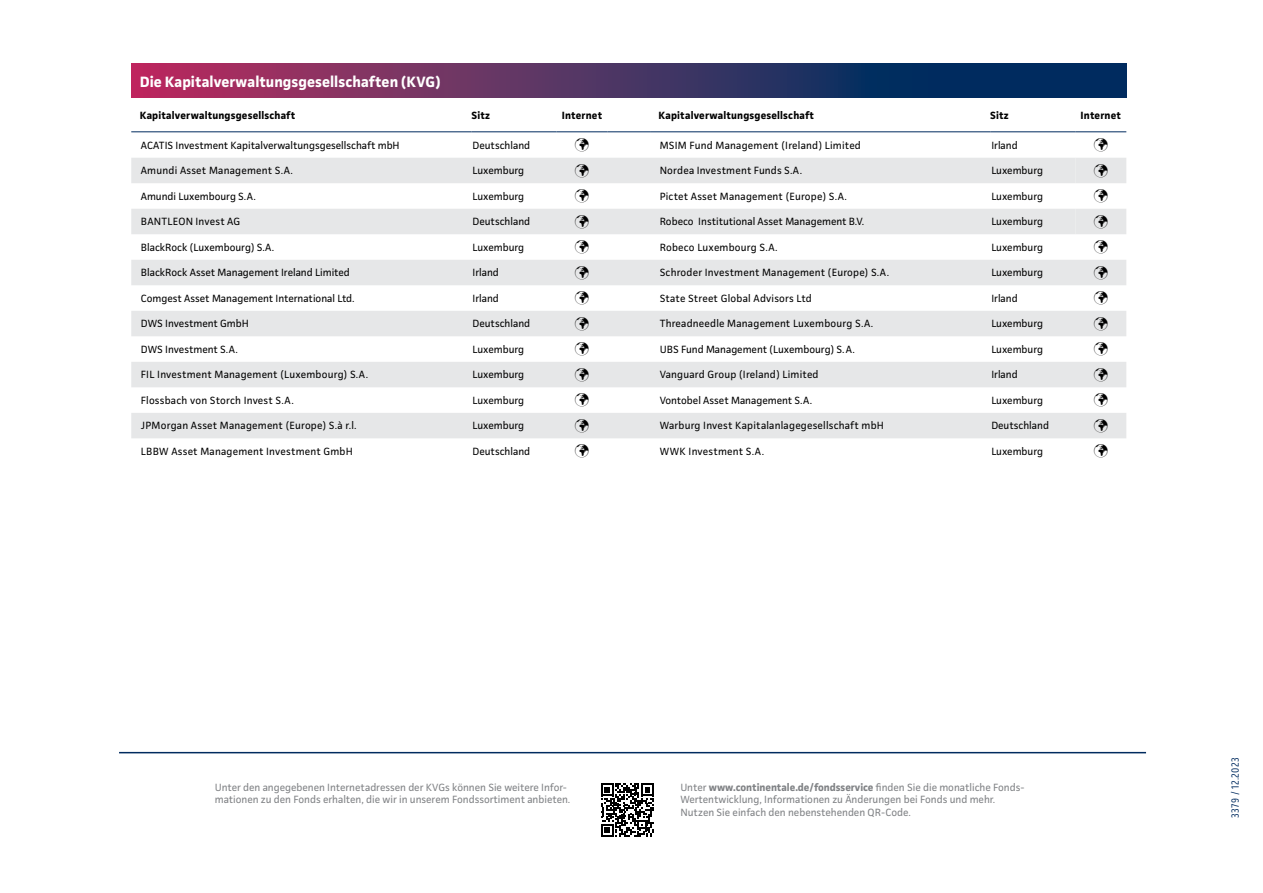
<style>
.page{position:relative;width:1263px;height:893px;background:#fff}
.page>*{position:absolute;margin:0;border:0;box-sizing:border-box;transform-origin:0 0}
.t1{font:700 15px "Continentale Pro";letter-spacing:.005em;color:#fff}
.t2{font:10.5px "Continentale Pro";color:#000}
.t3{font:10.5px "Continentale Pro";letter-spacing:.02em;color:#000}
.t4{font:10.5px/12.6px "Continentale Pro";color:#808285}
.t5{font:700 10.5px "Continentale Pro";letter-spacing:.02em;color:#000}
.t6{font:10.5px "Continentale Pro";letter-spacing:.025em;color:#000}
.t7{font:condensed 10.5px "Continentale Pro";letter-spacing:.04em;color:#002b5f}
.s1{font-weight:700}
</style>
<div class="page">
<hr style="left:119px;top:752px;width:1027px;height:1px;background:#002b5f">
<svg style="left:131px;top:64px;width:995px;height:34px;background:#4b3061"></svg>
<svg style="left:131px;top:158px;width:995px;height:280px;fill:#e6e7e8"></svg>
<hr style="left:131px;top:131px;width:340px;height:1px;background:#002b5f">
<hr style="left:471px;top:131px;width:85px;height:1px;background:#002b5f">
<hr style="left:556px;top:131px;width:51px;height:1px;background:#002b5f">
<hr style="left:607px;top:131px;width:43px;height:1px;background:#002b5f">
<hr style="left:650px;top:131px;width:340px;height:1px;background:#002b5f">
<hr style="left:990px;top:131px;width:85px;height:1px;background:#002b5f">
<hr style="left:1075px;top:131px;width:51px;height:1px;background:#002b5f">
<svg style="left:601px;top:783px;width:53px;height:54px"></svg>
<svg style="left:575px;top:164px;width:14px;height:13px"></svg>
<svg style="left:575px;top:189px;width:14px;height:14px"></svg>
<svg style="left:575px;top:215px;width:14px;height:13px"></svg>
<svg style="left:1075px;top:158px;width:51px;height:76px"></svg>
<svg style="left:575px;top:240px;width:14px;height:14px"></svg>
<svg style="left:1094px;top:240px;width:13px;height:14px"></svg>
<svg style="left:575px;top:266px;width:14px;height:13px"></svg>
<svg style="left:1094px;top:266px;width:13px;height:13px"></svg>
<svg style="left:575px;top:291px;width:14px;height:14px"></svg>
<svg style="left:1094px;top:291px;width:13px;height:14px"></svg>
<svg style="left:575px;top:317px;width:14px;height:13px"></svg>
<svg style="left:1094px;top:317px;width:13px;height:13px"></svg>
<svg style="left:575px;top:342px;width:14px;height:14px"></svg>
<svg style="left:1094px;top:342px;width:13px;height:14px"></svg>
<svg style="left:575px;top:368px;width:14px;height:13px"></svg>
<svg style="left:1094px;top:368px;width:13px;height:13px"></svg>
<svg style="left:575px;top:393px;width:14px;height:14px"></svg>
<svg style="left:1094px;top:393px;width:13px;height:14px"></svg>
<svg style="left:575px;top:419px;width:14px;height:13px"></svg>
<svg style="left:1094px;top:419px;width:13px;height:13px"></svg>
<h1 class="t1" style="left:140px;top:72px;width:302px">Die Kapitalverwaltungsgesellschaften (KVG)</h1>
<p class="t5" style="left:140px;top:109px;width:157px">Kapitalverwaltungsgesellschaft</p>
<p class="t5" style="left:471px;top:109px;width:20px">Sitz</p>
<p class="t5" style="left:562px;top:109px;width:42px">Internet</p>
<p class="t5" style="left:658px;top:109px;width:157px">Kapitalverwaltungsgesellschaft</p>
<p class="t5" style="left:990px;top:109px;width:20px">Sitz</p>
<p class="t5" style="left:1080px;top:109px;width:42px">Internet</p>
<p class="t2" style="left:141px;top:139px;width:260px">ACATIS Investment Kapitalverwaltungsgesellschaft mbH</p>
<p class="t2" style="left:473px;top:139px;width:59px">Deutschland</p>
<p class="t3" style="left:660px;top:139px;width:203px">MSIM Fund Management (Ireland) Limited</p>
<p class="t2" style="left:991px;top:139px;width:28px">Irland</p>
<p class="t3" style="left:141px;top:164px;width:154px">Amundi Asset Management S.A.</p>
<p class="t2" style="left:473px;top:164px;width:53px">Luxemburg</p>
<p class="t3" style="left:660px;top:164px;width:144px">Nordea Investment Funds S.A.</p>
<p class="t2" style="left:991px;top:164px;width:53px">Luxemburg</p>
<p class="t2" style="left:141px;top:190px;width:116px">Amundi Luxembourg S.A.</p>
<p class="t2" style="left:473px;top:190px;width:53px">Luxemburg</p>
<p class="t3" style="left:660px;top:190px;width:189px">Pictet Asset Management (Europe) S.A.</p>
<p class="t2" style="left:991px;top:190px;width:53px">Luxemburg</p>
<p class="t6" style="left:141px;top:215px;width:101px">BANTLEON Invest AG</p>
<p class="t2" style="left:473px;top:215px;width:59px">Deutschland</p>
<p class="t2" style="left:660px;top:215px;width:206px">Robeco Institutional Asset Management B.V.</p>
<p class="t2" style="left:991px;top:215px;width:53px">Luxemburg</p>
<p class="t2" style="left:141px;top:241px;width:135px">BlackRock (Luxembourg) S.A.</p>
<p class="t2" style="left:473px;top:241px;width:53px">Luxemburg</p>
<p class="t3" style="left:660px;top:241px;width:120px">Robeco Luxembourg S.A.</p>
<p class="t2" style="left:991px;top:241px;width:53px">Luxemburg</p>
<p class="t2" style="left:141px;top:266px;width:211px">BlackRock Asset Management Ireland Limited</p>
<p class="t2" style="left:473px;top:266px;width:28px">Irland</p>
<p class="t3" style="left:660px;top:266px;width:231px">Schroder Investment Management (Europe) S.A.</p>
<p class="t2" style="left:991px;top:266px;width:53px">Luxemburg</p>
<p class="t2" style="left:141px;top:292px;width:215px">Comgest Asset Management International Ltd.</p>
<p class="t2" style="left:473px;top:292px;width:28px">Irland</p>
<p class="t3" style="left:660px;top:292px;width:154px">State Street Global Advisors Ltd</p>
<p class="t2" style="left:991px;top:292px;width:28px">Irland</p>
<p class="t2" style="left:141px;top:317px;width:109px">DWS Investment GmbH</p>
<p class="t2" style="left:473px;top:317px;width:59px">Deutschland</p>
<p class="t3" style="left:660px;top:317px;width:215px">Threadneedle Management Luxembourg S.A.</p>
<p class="t2" style="left:991px;top:317px;width:53px">Luxemburg</p>
<p class="t2" style="left:141px;top:343px;width:98px">DWS Investment S.A.</p>
<p class="t2" style="left:473px;top:343px;width:53px">Luxemburg</p>
<p class="t2" style="left:660px;top:343px;width:197px">UBS Fund Management (Luxembourg) S.A.</p>
<p class="t2" style="left:991px;top:343px;width:53px">Luxemburg</p>
<p class="t3" style="left:141px;top:368px;width:229px">FIL Investment Management (Luxembourg) S.A.</p>
<p class="t2" style="left:473px;top:368px;width:53px">Luxemburg</p>
<p class="t3" style="left:660px;top:368px;width:160px">Vanguard Group (Ireland) Limited</p>
<p class="t2" style="left:991px;top:368px;width:28px">Irland</p>
<p class="t3" style="left:141px;top:394px;width:154px">Flossbach von Storch Invest S.A.</p>
<p class="t2" style="left:473px;top:394px;width:53px">Luxemburg</p>
<p class="t2" style="left:660px;top:394px;width:154px">Vontobel Asset Management S.A.</p>
<p class="t2" style="left:991px;top:394px;width:53px">Luxemburg</p>
<p class="t3" style="left:141px;top:419px;width:217px">JPMorgan Asset Management (Europe) S.à r.l.</p>
<p class="t2" style="left:473px;top:419px;width:53px">Luxemburg</p>
<p class="t3" style="left:660px;top:419px;width:226px">Warburg Invest Kapitalanlagegesellschaft mbH</p>
<p class="t2" style="left:991px;top:419px;width:59px">Deutschland</p>
<p class="t3" style="left:141px;top:445px;width:213px">LBBW Asset Management Investment GmbH</p>
<p class="t2" style="left:473px;top:445px;width:59px">Deutschland</p>
<p class="t3" style="left:660px;top:445px;width:106px">WWK Investment S.A.</p>
<p class="t2" style="left:991px;top:445px;width:53px">Luxemburg</p>
<p class="t4" style="left:215px;top:780px;width:357px">Unter den angegebenen Internetadressen der KVGs können Sie weitere Infor&shy;mationen zu den Fonds erhalten, die wir in unserem Fondssortiment anbieten.</p>
<p class="t4" style="left:680px;top:780px;width:346px">Unter <span class="s1">www.continentale.de/fondsservice</span> finden Sie die monatliche Fonds-<br>Wertentwicklung, Informationen zu Änderungen bei Fonds und mehr.<br>Nutzen Sie einfach den nebenstehenden QR-Code.</p>
<p class="t7" style="left:1229px;top:817px;width:62px;rotate:-90deg">3379 / 12.2023</p>
</div>
